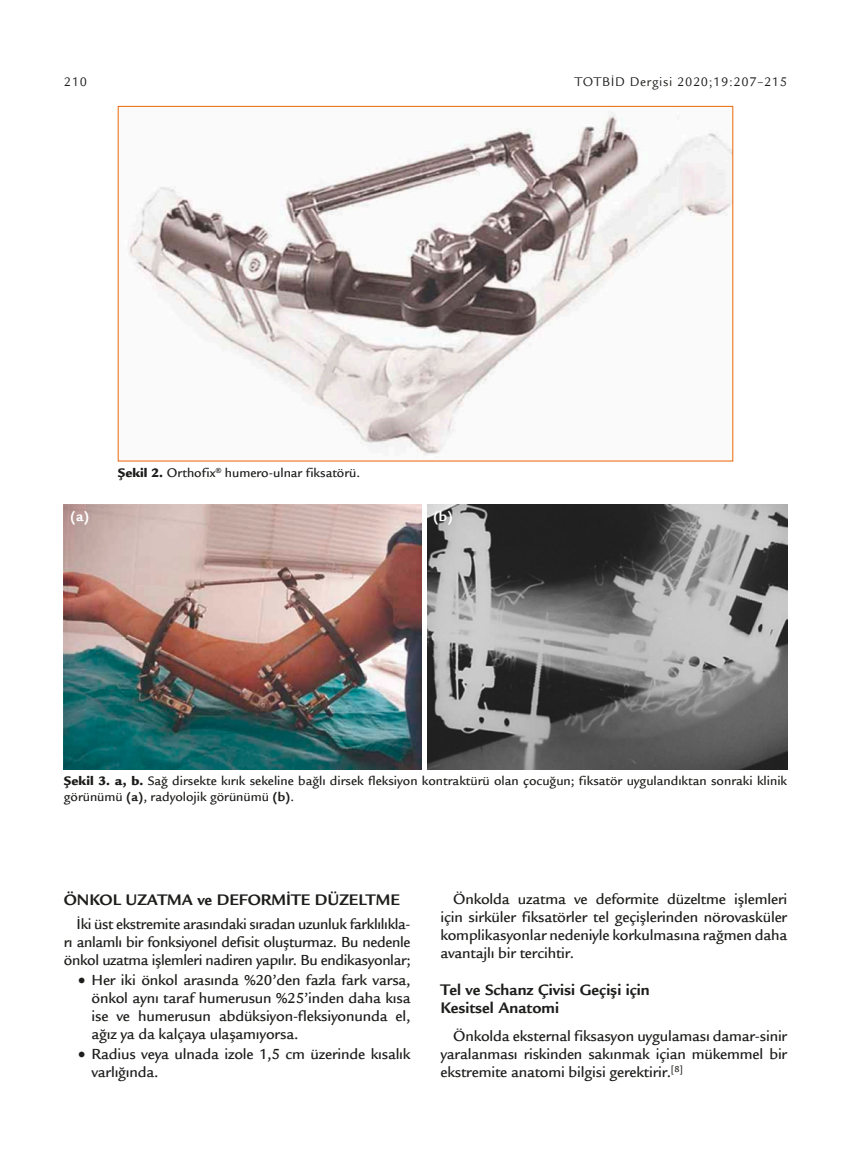
<style>
.page{position:relative;width:851px;height:1149px;background:#fff}
.page>*{position:absolute;margin:0;border:0;box-sizing:border-box;transform-origin:0 0}
.t1{font:700 16.5px/18px "Legacy Sans Std";color:#1d1d1b}
.t2{font:500 15.75px/18px "Legacy Sans Std";letter-spacing:-.01em;color:#1d1d1b;text-align:justify}
.t3{font:700 15px "Legacy Sans Std";color:#fff}
.t4{font:500 13.5px/16.2px "Legacy Sans Std";color:#1d1d1b}
.t5{font:13.5px "Legacy Sans Std";letter-spacing:.05em;color:#1d1d1b}
.s1{font-weight:900}
.s2{font-weight:700}
</style>
<div class="page">
<img style="left:128px;top:111px;width:603px;height:344px">
<img style="left:64px;top:504px;width:357px;height:265px">
<img style="left:427px;top:504px;width:360px;height:265px">
<p class="t5" style="left:64px;top:74px;width:25px">210</p>
<p class="t5" style="left:574px;top:74px;width:214px">TOTBİD Dergisi 2020;19:207–215</p>
<p class="t4" style="left:118px;top:465px;width:244px"><span class="s1">Şekil 2.</span> Orthofix<sup>®</sup> humero-ulnar fiksatörü.</p>
<p class="t3" style="left:70px;top:507px;width:21px">(a)</p>
<p class="t3" style="left:433px;top:507px;width:22px">(b)</p>
<p class="t4" style="left:64px;top:772px;width:724px"><span class="s1">Şekil 3. a, b.</span> Sağ dirsekte kırık sekeline bağlı dirsek fleksiyon kontraktürü olan çocuğun; fiksatör uygulandıktan sonraki klinik görünümü <span class="s2">(a)</span>, radyolojik görünümü <span class="s2">(b)</span>.</p>
<p class="t1" style="left:64px;top:890px;width:337px">ÖNKOL UZATMA ve DEFORMİTE DÜZELTME</p>
<p class="t2" style="left:64px;top:915px;width:348px;text-indent:13px">İki üst ekstremite arasındaki sıradan uzunluk farklılıkla&shy;rı anlamlı bir fonksiyonel defisit oluşturmaz. Bu nedenle önkol uzatma işlemleri nadiren yapılır. Bu endikasyonlar;</p>
<p class="t2" style="left:91px;top:970px;width:320px;text-indent:-13px">• Her iki önkol arasında %20’den fazla fark varsa, önkol aynı taraf humerusun %25’inden daha kısa ise ve humerusun abdüksiyon-fleksiyonunda el, ağız ya da kalçaya ulaşamıyorsa.</p>
<p class="t2" style="left:91px;top:1044px;width:320px;text-indent:-13px">• Radius veya ulnada izole 1,5 cm üzerinde kısalık varlığında.</p>
<p class="t2" style="left:440px;top:890px;width:348px;text-indent:13px">Önkolda uzatma ve deformite düzeltme işlemleri için sirküler fiksatörler tel geçişlerinden nörovasküler komplikasyonlar nedeniyle korkulmasına rağmen daha avantajlı bir tercihtir.</p>
<p class="t1" style="left:440px;top:980px;width:211px">Tel ve Schanz Çivisi Geçişi için<br>Kesitsel Anatomi</p>
<p class="t2" style="left:440px;top:1026px;width:348px;text-indent:13px">Önkolda eksternal fiksasyon uygulaması damar-sinir yaralanması riskinden sakınmak içian mükemmel bir ekstremite anatomi bilgisi gerektirir.<sup>[8]</sup></p>
</div>
